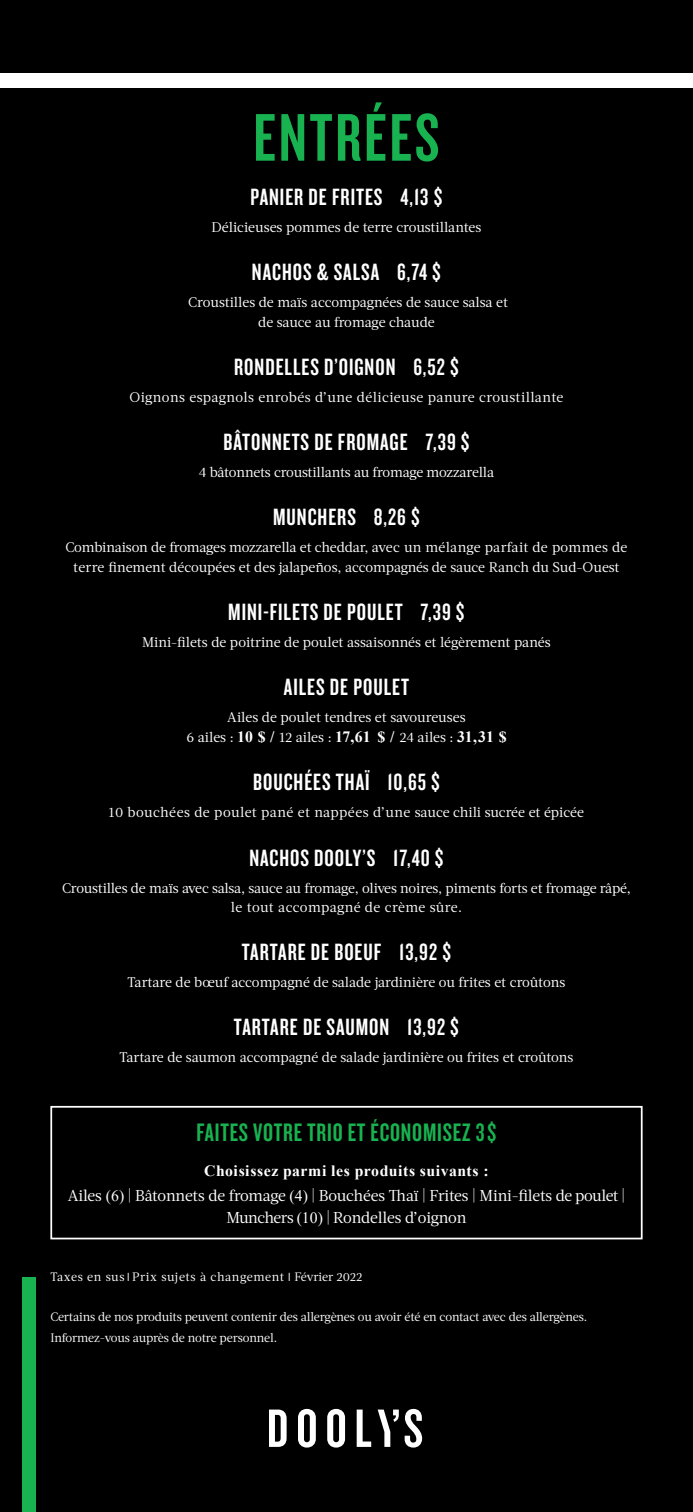
<style>
.page{position:relative;width:693px;height:1512px;background:#000}
.page>*{position:absolute;margin:0;border:0;box-sizing:border-box;transform-origin:0 0}
.t1{font:70px "Knockout HTF48 Featherweight";letter-spacing:.04em;color:#19b250}
.t2{font:26.25px "Knockout HTF48 Featherweight";letter-spacing:.03em;color:#19b250}
.t3{font:24.5px "Knockout HTF48 Featherweight";letter-spacing:.04em;color:#fff}
.t4{font:15.75px/22.8px "Acta";letter-spacing:-.02em;color:#fff;text-align:center}
.t5{font:700 15.75px "Times New Roman";letter-spacing:.035em;color:#fff}
.t6{font:14px/19.2px "Acta";letter-spacing:-.005em;color:#fff;text-align:center}
.t7{font:14px "Acta";letter-spacing:.02em;color:#fff}
.t8{font:14px "Acta";letter-spacing:.03em;color:#fff}
.t9{font:12.25px/21px "Acta";letter-spacing:-.01em;color:#fff}
.t10{font:12.25px "Acta";letter-spacing:.04em;color:#fff}
.s1{font-family:"Times New Roman";font-weight:700;font-size:15.75px}
.s2{font-family:"Times New Roman"}
.s3{font-family:"Knockout HTF27 Junior Bantamwt"}
</style>
<div class="page">
<div style="left:0;top:73px;width:693px;height:14px;background:#fff"></div>
<div style="left:23px;top:1277px;width:13px;height:235px;background:#19b250"></div>
<svg style="left:269px;top:1410px;width:18px;height:37px"></svg>
<svg style="left:298px;top:1409px;width:18px;height:39px"></svg>
<svg style="left:327px;top:1409px;width:18px;height:39px"></svg>
<svg style="left:357px;top:1410px;width:14px;height:37px"></svg>
<svg style="left:378px;top:1410px;width:21px;height:37px"></svg>
<svg style="left:405px;top:1409px;width:17px;height:39px"></svg>
<div style="left:50px;top:1106px;width:593px;height:133px;border:2px solid #fff"></div>
<h1 class="t1" style="left:253px;top:102px;width:188px">ENTRÉES</h1>
<h3 class="t3" style="left:251px;top:185px;width:193px">PANIER DE FRITES 4,13 $</h3>
<p class="t6" style="left:211px;top:218px;width:272px">Délicieuses pommes de terre croustillantes</p>
<h3 class="t3" style="left:252px;top:260px;width:191px">NACHOS &amp; SALSA 6,74 $</h3>
<p class="t6" style="left:188px;top:293px;width:321px">Croustilles de maïs accompagnées de sauce salsa et de sauce au fromage chaude</p>
<h3 class="t3" style="left:234px;top:354px;width:21px">RONDELLES</h3>
<h3 class="t3" style="left:324px;top:354px;width:52px">D’OIGNON</h3>
<h3 class="t3" style="left:413px;top:354px;width:47px">6,52 $</h3>
<p class="t8" style="left:130px;top:389px;width:436px">Oignons espagnols enrobés d’une délicieuse panure croustillante</p>
<h3 class="t3" style="left:223px;top:430px;width:30px">BÂTONNETS</h3>
<h3 class="t3" style="left:314px;top:430px;width:157px">DE FROMAGE 7,39 $</h3>
<p class="t6" style="left:199px;top:463px;width:297px">4 bâtonnets croustillants au fromage mozzarella</p>
<h3 class="t3" style="left:273px;top:505px;width:35px">MUNCHERS</h3>
<h3 class="t3" style="left:374px;top:505px;width:48px">8,26 $</h3>
<p class="t6" style="left:66px;top:538px;width:563px">Combinaison de fromages mozzarella et cheddar, avec un mélange parfait de pommes de terre finement découpées et des jalapeños, accompagnés de sauce Ranch du Sud-Ouest</p>
<h3 class="t3" style="left:228px;top:599px;width:51px">MINI-FILETS</h3>
<h3 class="t3" style="left:324px;top:599px;width:63px">DE POULET</h3>
<h3 class="t3" style="left:421px;top:599px;width:46px">7,39 $</h3>
<p class="t6" style="left:142px;top:633px;width:410px">Mini-filets de poitrine de poulet assaisonnés et légèrement panés</p>
<h3 class="t3" style="left:284px;top:675px;width:109px">AILES DE POULET</h3>
<p class="t6" style="left:186px;top:707px;width:322px;line-height:20.1px">Ailes de poulet tendres et savoureuses<br>6 ailes : <span class="s1">10 $ /</span> 12 ailes : <span class="s1">17,61 $ /</span> 24 ailes : <span class="s1">31,31 $</span></p>
<h3 class="t3" style="left:253px;top:770px;width:188px">BOUCHÉES THAÏ 10,65 $</h3>
<p class="t7" style="left:109px;top:804px;width:477px">10 bouchées de poulet pané et nappées d’une sauce chili sucrée et épicée</p>
<h3 class="t3" style="left:249px;top:845px;width:22px">NACHOS</h3>
<h3 class="t3" style="left:314px;top:845px;width:131px">DOOLY’S 17,40 $</h3>
<p class="t6" style="left:62px;top:878px;width:570px">Croustilles de maïs avec salsa, sauce au fromage, olives noires, piments forts et fromage râpé, le tout accompagné de crème sûre.</p>
<h3 class="t3" style="left:242px;top:940px;width:211px">TARTARE DE BOEUF 13,92 $</h3>
<p class="t6" style="left:128px;top:973px;width:439px">Tartare de bœuf accompagné de salade jardinière ou frites et croûtons</p>
<h3 class="t3" style="left:234px;top:1015px;width:227px">TARTARE DE SAUMON 13,92 $</h3>
<p class="t6" style="left:119px;top:1048px;width:456px">Tartare de saumon accompagné de salade jardinière ou frites et croûtons</p>
<h2 class="t2" style="left:197px;top:1119px;width:301px">FAITES VOTRE TRIO ET ÉCONOMISEZ 3 $</h2>
<p class="t5" style="left:204px;top:1160px;width:286px">Choisissez parmi les produits suivants :</p>
<p class="t4" style="left:68px;top:1184px;width:559px">Ailes <span class="s2">(6)</span> | Bâtonnets de fromage <span class="s2">(4)</span> | Bouchées Thaï | Frites | Mini-filets de poulet |<br>Munchers <span class="s2">(10)</span> | Rondelles d’oignon</p>
<p class="t10" style="left:50px;top:1270px;width:313px">Taxes en sus <span class="s3">I</span> Prix sujets à changement <span class="s3">I</span> Février 2022</p>
<p class="t9" style="left:50px;top:1306px;width:538px">Certains de nos produits peuvent contenir des allergènes ou avoir été en contact avec des allergènes.<br>Informez-vous auprès de notre personnel.</p>
</div>
